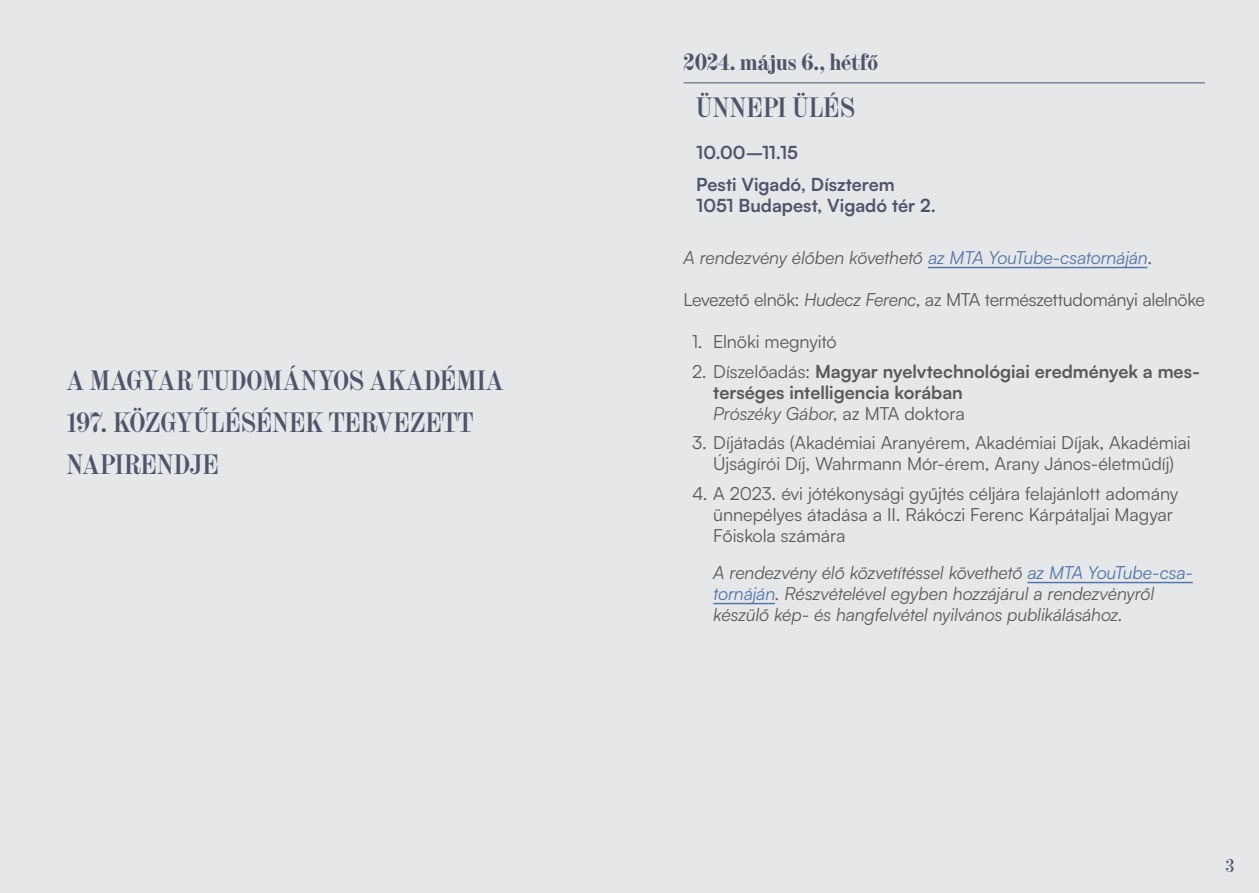
<style>
.page{position:relative;width:1259px;height:893px;background:#e6e7e8}
.page>*{position:absolute;margin:0;border:0;box-sizing:border-box;transform-origin:0 0}
.t1{font:500 27px/42px "Amen Display";letter-spacing:.005em;color:#4e556b}
.t2{font:700 22.5px "Amen Display";color:#4e556b}
.t3{font:18px/21px "Satoshi";letter-spacing:-.005em;color:#58595b;text-align:center}
.t4{font:italic 18px/21px "Satoshi";letter-spacing:-.01em;color:#58595b}
.t5{font:700 18px/21px "Satoshi";color:#58595b}
.t6{font:700 18px/31.5px "Satoshi";color:#4e556b}
.t7{font:18px "Amen Display";color:#4e556b}
.s1{color:#4f73ad}
.s2{font-style:normal}
.s3{font-style:italic}
.s4{font-weight:400}
.s5{font-weight:400;font-style:italic}
</style>
<div class="page">
<hr style="left:683px;top:82px;width:522px;height:1px;background:#4e556b">
<hr style="left:928px;top:267px;width:219px;height:1px;background:#4f73ad">
<hr style="left:1027px;top:582px;width:165px;height:1px;background:#4f73ad">
<hr style="left:713px;top:603px;width:62px;height:1px;background:#4f73ad">
<h1 class="t1" style="left:67px;top:360px;width:438px">A MAGYAR TUDOMÁNYOS AKADÉMIA<br>197. KÖZGYŰLÉSÉNEK TERVEZETT<br>NAPIRENDJE</h1>
<p class="t2" style="left:683px;top:49px;width:196px">2024. május 6., hétfő</p>
<h1 class="t1" style="left:696px;top:87px;width:160px">ÜNNEPI ÜLÉS</h1>
<p class="t6" style="left:696px;top:136px;width:200px">10.00–11.15<br>Pesti Vigadó, Díszterem</p>
<p class="t6" style="left:696px;top:188px;width:241px">1051 Budapest, Vigadó tér 2.</p>
<p class="t4" style="left:683px;top:246px;width:470px">A rendezvény élőben követhető <span class="s1">az MTA YouTube-csatornáján</span><span class="s2">.</span></p>
<p class="t3" style="left:683px;top:288px;width:523px">Levezető elnök: <span class="s3">Hudecz Ferenc</span>, az MTA természettudományi alelnöke</p>
<p class="t3" style="left:692px;top:330px;width:146px">1. Elnöki megnyitó</p>
<p class="t5" style="left:713px;top:359px;width:488px;text-indent:-21px"><span class="s4">2. Díszelőadás:</span> Magyar nyelvtechnológiai eredmények a mes&shy;terséges intelligencia korában<br><span class="s5">Prószéky Gábor</span><span class="s4">, az MTA doktora</span></p>
<p class="t3" style="left:692px;top:431px;width:500px">3. Díjátadás (Akadémiai Aranyérem, Akadémiai Díjak, Akadémiai<br>Újságírói Díj, Wahrmann Mór-érem, Arany János-életműdíj)</p>
<p class="t3" style="left:713px;top:482px;width:466px;text-align:left;text-indent:-21px">4. A 2023. évi jótékonysági gyűjtés céljára felajánlott adomány ünnepélyes átadása a II. Rákóczi Ferenc Kárpátaljai Magyar<br>Főiskola számára</p>
<p class="t4" style="left:713px;top:561px;width:481px">A rendezvény élő közvetítéssel követhető <span class="s1">az MTA YouTube-csa&shy;tornáján</span>. Részvételével egyben hozzájárul a rendezvényről készülő kép- és hangfelvétel nyilvános publikálásához.</p>
<p class="t7" style="left:1225px;top:856px;width:10px">3</p>
</div>
